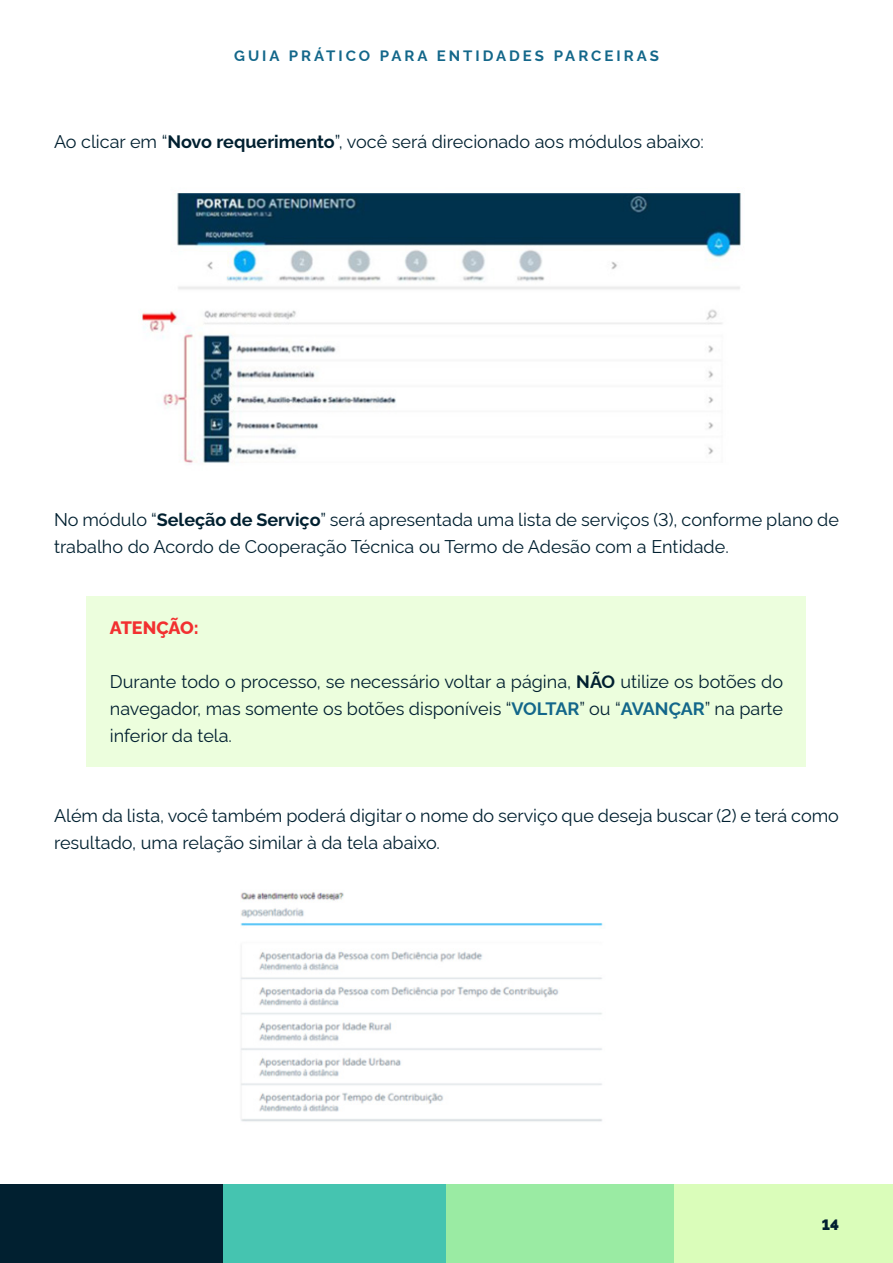
<style>
.page{position:relative;width:893px;height:1263px;background:#fff}
.page>*{position:absolute;margin:0;border:0;box-sizing:border-box;transform-origin:0 0}
.t1{font:18px/27px "Rawline";color:#012030}
.t2{font:800 18px "Rawline";letter-spacing:-.005em;color:#f23030}
.t3{font:700 15px "Rawline";letter-spacing:.2em;color:#13678a}
.t4{font:900 15px "Rawline";color:#012030}
.s1{font-weight:700}
.s2{font-weight:700;color:#13678a}
</style>
<div class="page">
<div style="left:0;top:1185px;width:223px;height:78px;background:#012030"></div>
<div style="left:223px;top:1185px;width:228px;height:78px;background:#45c4b0"></div>
<div style="left:446px;top:1185px;width:228px;height:78px;background:#9aeba3"></div>
<div style="left:674px;top:1185px;width:219px;height:78px;background:#dafdba"></div>
<div style="left:87px;top:596px;width:719px;height:171px;background:#ecfedd"></div>
<img style="left:142px;top:193px;width:599px;height:270px">
<img style="left:240px;top:892px;width:363px;height:230px">
<p class="t3" style="left:234px;top:44px;width:426px">GUIA PRÁTICO PARA ENTIDADES PARCEIRAS</p>
<p class="t1" style="left:54px;top:127px;width:651px">Ao clicar em “<span class="s1">Novo requerimento</span>”, você será direcionado aos módulos abaixo:</p>
<p class="t1" style="left:54px;top:505px;width:786px">No módulo “<span class="s1">Seleção de Serviço</span>” será apresentada uma lista de serviços (3), conforme plano de trabalho do Acordo de Cooperação Técnica ou Termo de Adesão com a Entidade.</p>
<p class="t2" style="left:110px;top:613px;width:90px">ATENÇÃO:</p>
<p class="t1" style="left:110px;top:666px;width:675px;text-align:justify">Durante todo o processo, se necessário voltar a página, <span class="s1">NÃO</span> utilize os botões do navegador, mas somente os botões disponíveis “<span class="s2">VOLTAR</span>” ou “<span class="s2">AVANÇAR</span>” na parte inferior da tela.</p>
<p class="t1" style="left:54px;top:800px;width:786px">Além da lista, você também poderá digitar o nome do serviço que deseja buscar (2) e terá como resultado, uma relação similar à da tela abaixo.</p>
<p class="t4" style="left:822px;top:1213px;width:19px">14</p>
</div>
